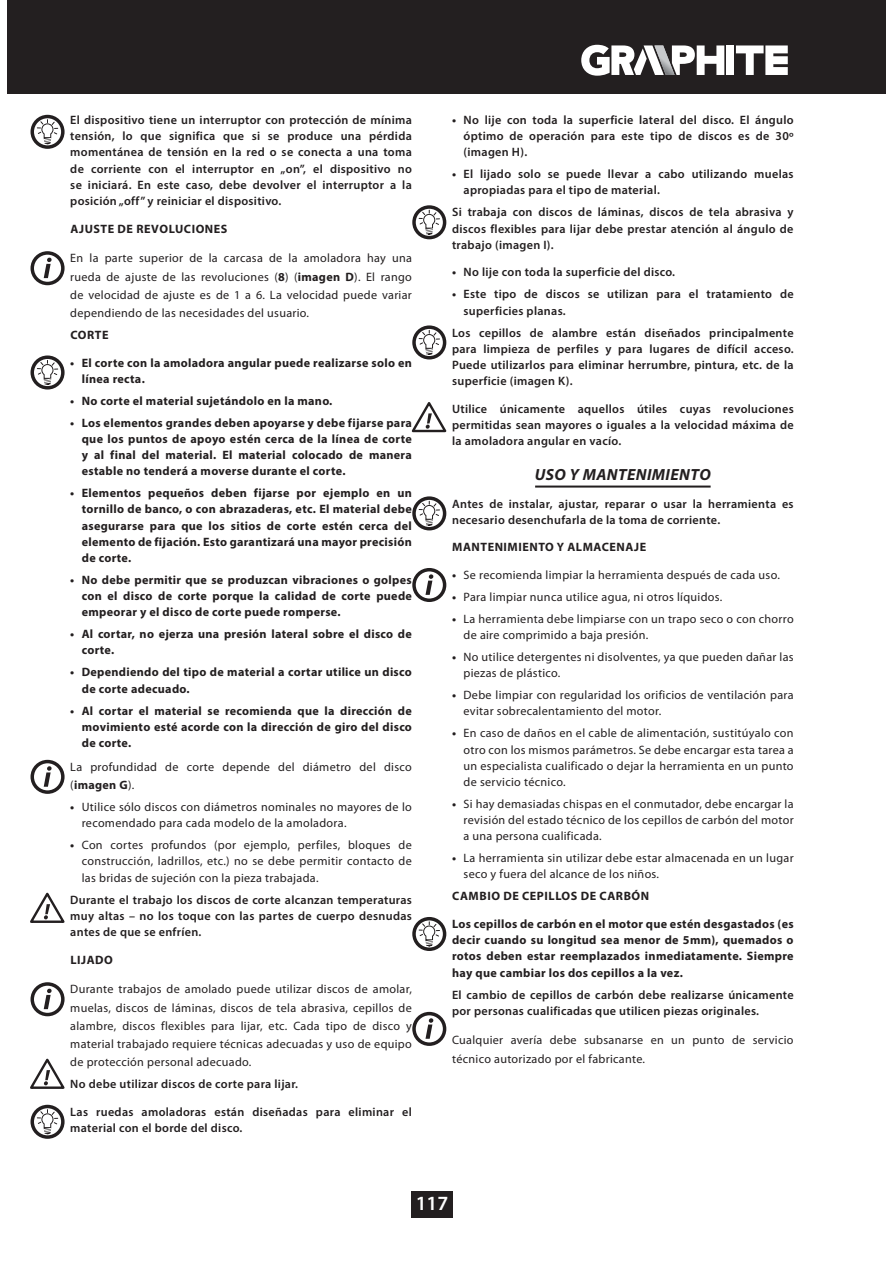
<style>
.page{position:relative;width:893px;height:1263px;background:#fff}
.page>*{position:absolute;margin:0;border:0;box-sizing:border-box;transform-origin:0 0}
.t1{font:600 20.25px "Myriad Pro";color:#fff}
.t2{font:italic 700 16.2px "Myriad Pro";letter-spacing:.025em;color:#231f20}
.t3{font:12.15px/16.2px "Myriad Pro";letter-spacing:.025em;color:#231f20}
.t4{font:600 12.15px/16.2px "Myriad Pro";letter-spacing:.025em;color:#231f20;text-align:justify}
.t5{font:700 12.15px/16.2px "Myriad Pro";letter-spacing:.025em;color:#231f20;text-align:justify}
.t6{font:700 12.15px "Myriad Pro";letter-spacing:.045em;color:#231f20}
.s1{font-weight:700}
</style>
<div class="page">
<div style="left:411px;top:1191px;width:42px;height:26px;background:#231f20"></div>
<div style="left:7px;top:0;width:878px;height:93px;background:#231f20"></div>
<svg style="left:736px;top:45px;width:52px;height:30px"></svg>
<div style="left:726px;top:45px;width:8px;height:30px;background:#fff"></div>
<svg style="left:581px;top:45px;width:143px;height:31px"></svg>
<div style="left:31px;top:115px;width:34px;height:34px;border:3px solid #231f20;border-radius:50%"></div>
<svg style="left:36px;top:119px;width:23px;height:26px"></svg>
<svg style="left:44px;top:258px;width:8px;height:20px"></svg>
<div style="left:31px;top:251px;width:34px;height:34px;border:3px solid #231f20;border-radius:50%"></div>
<div style="left:31px;top:355px;width:34px;height:35px;border:3px solid #231f20;border-radius:50%"></div>
<svg style="left:36px;top:359px;width:23px;height:26px"></svg>
<svg style="left:44px;top:766px;width:8px;height:21px"></svg>
<div style="left:31px;top:760px;width:34px;height:34px;border:3px solid #231f20;border-radius:50%"></div>
<svg style="left:30px;top:893px;width:35px;height:30px"></svg>
<svg style="left:44px;top:989px;width:8px;height:20px"></svg>
<div style="left:31px;top:982px;width:34px;height:34px;border:3px solid #231f20;border-radius:50%"></div>
<svg style="left:30px;top:1059px;width:35px;height:30px"></svg>
<div style="left:31px;top:1105px;width:34px;height:34px;border:3px solid #231f20;border-radius:50%"></div>
<svg style="left:36px;top:1109px;width:23px;height:26px"></svg>
<hr style="left:535px;top:486px;width:176px;height:2px;background:#231f20">
<div style="left:412px;top:205px;width:34px;height:34px;border:3px solid #231f20;border-radius:50%"></div>
<svg style="left:418px;top:209px;width:22px;height:26px"></svg>
<div style="left:412px;top:325px;width:34px;height:35px;border:3px solid #231f20;border-radius:50%"></div>
<svg style="left:418px;top:329px;width:22px;height:26px"></svg>
<svg style="left:412px;top:402px;width:34px;height:30px"></svg>
<div style="left:412px;top:496px;width:34px;height:34px;border:3px solid #231f20;border-radius:50%"></div>
<svg style="left:418px;top:500px;width:22px;height:26px"></svg>
<svg style="left:425px;top:574px;width:8px;height:21px"></svg>
<div style="left:412px;top:568px;width:34px;height:34px;border:3px solid #231f20;border-radius:50%"></div>
<div style="left:412px;top:917px;width:34px;height:34px;border:3px solid #231f20;border-radius:50%"></div>
<svg style="left:418px;top:921px;width:22px;height:26px"></svg>
<svg style="left:425px;top:1018px;width:8px;height:21px"></svg>
<div style="left:412px;top:1012px;width:34px;height:34px;border:3px solid #231f20;border-radius:50%"></div>
<p class="t4" style="left:70px;top:113px;width:343px">El dispositivo tiene un interruptor con protección de mínima tensión, lo que significa que si se produce una pérdida momentánea de tensión en la red o se conecta a una toma de corriente con el interruptor en „on”, el dispositivo no se iniciará. En este caso, debe devolver el interruptor a la posición „off” y reiniciar el dispositivo.</p>
<p class="t6" style="left:70px;top:224px;width:159px">AJUSTE DE REVOLUCIONES</p>
<p class="t3" style="left:70px;top:250px;width:343px;line-height:18.1px;text-align:justify">En la parte superior de la carcasa de la amoladora hay una rueda de ajuste de las revoluciones (<span class="s1">8</span>) (<span class="s1">imagen D</span>). El rango de velocidad de ajuste es de 1 a 6. La velocidad puede variar dependiendo de las necesidades del usuario.</p>
<p class="t5" style="left:70px;top:328px;width:40px">CORTE</p>
<p class="t5" style="left:82px;top:355px;width:332px;text-indent:-11px">• El corte con la amoladora angular puede realizarse solo en línea recta.</p>
<p class="t5" style="left:70px;top:393px;width:264px">• No corte el material sujetándolo en la mano.</p>
<p class="t5" style="left:82px;top:415px;width:332px;text-indent:-11px">• Los elementos grandes deben apoyarse y debe fijarse para que los puntos de apoyo estén cerca de la línea de corte y al final del material. El material colocado de manera estable no tenderá a moverse durante el corte.</p>
<p class="t5" style="left:82px;top:486px;width:332px;text-indent:-11px">• Elementos pequeños deben fijarse por ejemplo en un tornillo de banco, o con abrazaderas, etc. El material debe asegurarse para que los sitios de corte estén cerca del elemento de fijación. Esto garantizará una mayor precisión de corte.</p>
<p class="t5" style="left:82px;top:573px;width:332px;text-indent:-11px">• No debe permitir que se produzcan vibraciones o golpes con el disco de corte porque la calidad de corte puede empeorar y el disco de corte puede romperse.</p>
<p class="t5" style="left:82px;top:627px;width:332px;text-indent:-11px">• Al cortar, no ejerza una presión lateral sobre el disco de corte.</p>
<p class="t5" style="left:82px;top:665px;width:332px;text-indent:-11px">• Dependiendo del tipo de material a cortar utilice un disco de corte adecuado.</p>
<p class="t5" style="left:82px;top:703px;width:332px;text-indent:-11px">• Al cortar el material se recomienda que la dirección de movimiento esté acorde con la dirección de giro del disco de corte.</p>
<p class="t3" style="left:70px;top:759px;width:343px;line-height:18.1px">La profundidad de corte depende del diámetro del disco (<span class="s1">imagen G</span>).</p>
<p class="t3" style="left:82px;top:800px;width:332px;text-indent:-11px"><span class="s1">•</span> Utilice sólo discos con diámetros nominales no mayores de lo recomendado para cada modelo de la amoladora.</p>
<p class="t3" style="left:82px;top:838px;width:332px;text-align:justify;text-indent:-11px"><span class="s1">•</span> Con cortes profundos (por ejemplo, perfiles, bloques de construcción, ladrillos, etc.) no se debe permitir contacto de las bridas de sujeción con la pieza trabajada.</p>
<p class="t4" style="left:70px;top:892px;width:343px">Durante el trabajo los discos de corte alcanzan temperaturas muy altas – no los toque con las partes de cuerpo desnudas antes de que se enfríen.</p>
<p class="t5" style="left:70px;top:952px;width:44px">LIJADO</p>
<p class="t3" style="left:70px;top:981px;width:343px;line-height:18.1px;text-align:justify">Durante trabajos de amolado puede utilizar discos de amolar, muelas, discos de láminas, discos de tela abrasiva, cepillos de alambre, discos flexibles para lijar, etc. Cada tipo de disco y material trabajado requiere técnicas adecuadas y uso de equipo de protección personal adecuado.</p>
<p class="t4" style="left:70px;top:1077px;width:229px">No debe utilizar discos de corte para lijar.</p>
<p class="t4" style="left:70px;top:1105px;width:343px">Las ruedas amoladoras están diseñadas para eliminar el material con el borde del disco.</p>
<p class="t4" style="left:463px;top:113px;width:332px;text-indent:-11px"><span class="s1">•</span> No lije con toda la superficie lateral del disco. El ángulo óptimo de operación para este tipo de discos es de 30º (imagen H).</p>
<p class="t4" style="left:463px;top:167px;width:332px;text-indent:-11px"><span class="s1">•</span> El lijado solo se puede llevar a cabo utilizando muelas apropiadas para el tipo de material.</p>
<p class="t4" style="left:452px;top:205px;width:343px">Si trabaja con discos de láminas, discos de tela abrasiva y discos flexibles para lijar debe prestar atención al ángulo de trabajo (imagen I).</p>
<p class="t4" style="left:452px;top:265px;width:225px"><span class="s1">•</span> No lije con toda la superficie del disco.</p>
<p class="t4" style="left:463px;top:287px;width:332px;text-indent:-11px"><span class="s1">•</span> Este tipo de discos se utilizan para el tratamiento de superficies planas.</p>
<p class="t4" style="left:452px;top:325px;width:343px">Los cepillos de alambre están diseñados principalmente para limpieza de perfiles y para lugares de difícil acceso.<br>Puede utilizarlos para eliminar herrumbre, pintura, etc. de la superficie (imagen K).</p>
<p class="t4" style="left:452px;top:401px;width:343px">Utilice únicamente aquellos útiles cuyas revoluciones permitidas sean mayores o iguales a la velocidad máxima de la amoladora angular en vacío.</p>
<h2 class="t2" style="left:535px;top:465px;width:177px">USO Y MANTENIMIENTO</h2>
<p class="t4" style="left:452px;top:496px;width:343px">Antes de instalar, ajustar, reparar o usar la herramienta es necesario desenchufarla de la toma de corriente.</p>
<p class="t6" style="left:452px;top:543px;width:195px">MANTENIMIENTO Y ALMACENAJE</p>
<p class="t3" style="left:452px;top:568px;width:329px"><span class="s1">•</span> Se recomienda limpiar la herramienta después de cada uso.</p>
<p class="t3" style="left:452px;top:590px;width:272px"><span class="s1">•</span> Para limpiar nunca utilice agua, ni otros líquidos.</p>
<p class="t3" style="left:463px;top:612px;width:332px;text-indent:-11px"><span class="s1">•</span> La herramienta debe limpiarse con un trapo seco o con chorro de aire comprimido a baja presión.</p>
<p class="t3" style="left:463px;top:650px;width:332px;text-indent:-11px"><span class="s1">•</span> No utilice detergentes ni disolventes, ya que pueden dañar las piezas de plástico.</p>
<p class="t3" style="left:463px;top:688px;width:332px;text-indent:-11px"><span class="s1">•</span> Debe limpiar con regularidad los orificios de ventilación para evitar sobrecalentamiento del motor.</p>
<p class="t3" style="left:463px;top:726px;width:332px;text-align:justify;text-indent:-11px"><span class="s1">•</span> En caso de daños en el cable de alimentación, sustitúyalo con otro con los mismos parámetros. Se debe encargar esta tarea a un especialista cualificado o dejar la herramienta en un punto de servicio técnico.</p>
<p class="t3" style="left:463px;top:796px;width:332px;text-align:justify;text-indent:-11px"><span class="s1">•</span> Si hay demasiadas chispas en el conmutador, debe encargar la revisión del estado técnico de los cepillos de carbón del motor a una persona cualificada.</p>
<p class="t3" style="left:463px;top:851px;width:332px;text-indent:-11px"><span class="s1">•</span> La herramienta sin utilizar debe estar almacenada en un lugar seco y fuera del alcance de los niños.</p>
<p class="t6" style="left:452px;top:892px;width:199px">CAMBIO DE CEPILLOS DE CARBÓN</p>
<p class="t5" style="left:452px;top:917px;width:343px">Los cepillos de carbón en el motor que estén desgastados (es decir cuando su longitud sea menor de 5mm), quemados o rotos deben estar reemplazados inmediatamente. Siempre hay que cambiar los dos cepillos a la vez.</p>
<p class="t4" style="left:452px;top:987px;width:343px">El cambio de cepillos de carbón debe realizarse únicamente por personas cualificadas que utilicen piezas originales.</p>
<p class="t3" style="left:452px;top:1032px;width:343px;line-height:18.1px">Cualquier avería debe subsanarse en un punto de servicio técnico autorizado por el fabricante.</p>
<h1 class="t1" style="left:416px;top:1196px;width:34px">117</h1>
</div>
